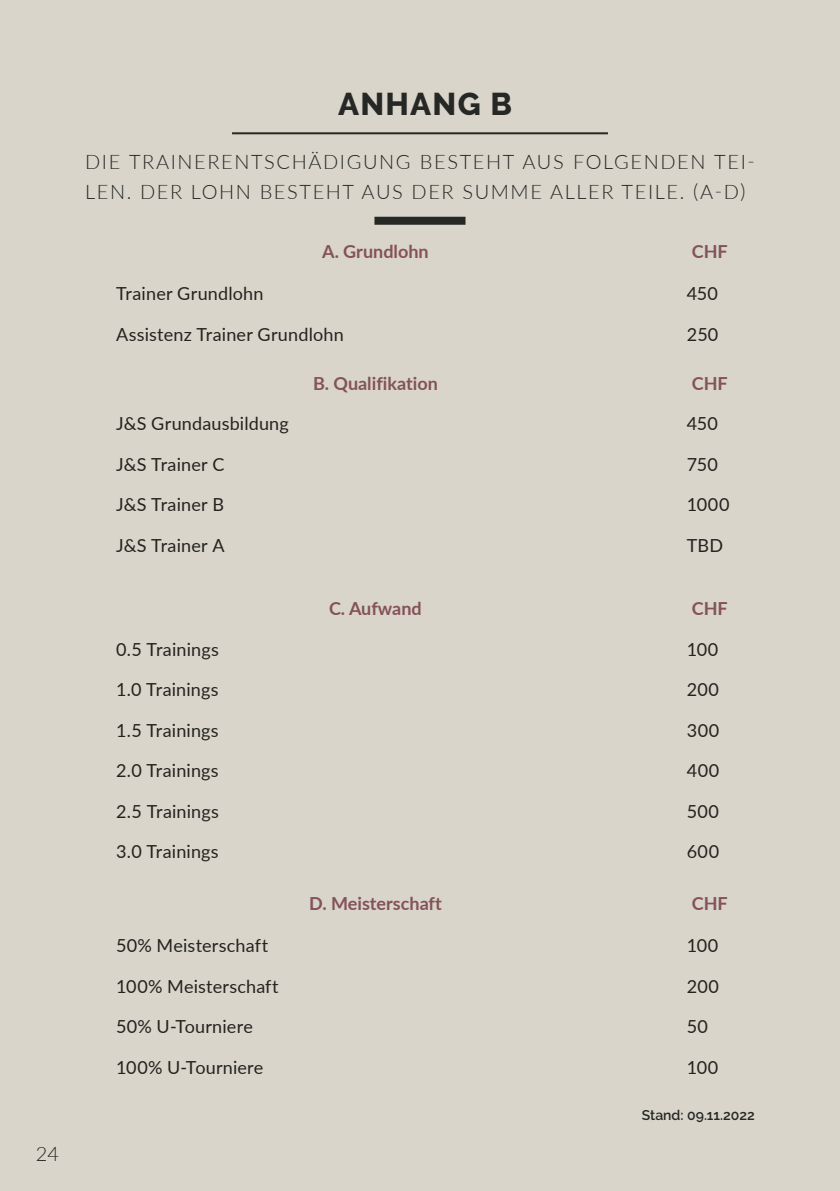
<style>
.page{position:relative;width:840px;height:1191px;background:#fff}
.page>*{position:absolute;margin:0;border:0;box-sizing:border-box;transform-origin:0 0}
.ANHANG{font:800 31.4px "Raleway";letter-spacing:.04em;color:#262825}
.Unterüberschrift___z{font:300 20px/30.4px "Lato";letter-spacing:.08em;color:#262825}
.Tabellentextkörper{font:18px "Lato";letter-spacing:.01em;color:#24231e}
.Tabellenkopfzeile{font:700 18px "Lato";color:#845259}
.Seitenansprache___li{font:600 14px "Raleway";color:#262825}
</style>
<div class="page">
<div style="left:0;top:0;width:839px;height:1191px;background:#d9d5cb"></div>
<hr style="left:232px;top:132px;width:375px;height:2px;background:#262825">
<div style="left:374px;top:217px;width:91px;height:8px;background:#262825"></div>
<p class="Unterüberschrift___z" style="left:36px;top:1137px;width:25px">24</p>
<p class="ANHANG" style="left:338px;top:86px;width:175px">ANHANG B</p>
<p class="Unterüberschrift___z" style="left:85px;top:146px;width:670px">DIE TRAINERENTSCHÄDIGUNG BESTEHT AUS FOLGENDEN TEI-<br>LEN. DER LOHN BESTEHT AUS DER SUMME ALLER TEILE. (A-D)</p>
<p class="Tabellenkopfzeile" style="left:322px;top:238px;width:108px">A. Grundlohn</p>
<p class="Tabellenkopfzeile" style="left:691px;top:238px;width:37px">CHF</p>
<p class="Tabellentextkörper" style="left:116px;top:281px;width:149px">Trainer Grundlohn</p>
<p class="Tabellentextkörper" style="left:686px;top:281px;width:33px">450</p>
<p class="Tabellentextkörper" style="left:116px;top:321px;width:229px">Assistenz Trainer Grundlohn</p>
<p class="Tabellentextkörper" style="left:686px;top:321px;width:33px">250</p>
<p class="Tabellenkopfzeile" style="left:313px;top:370px;width:126px">B. Qualifikation</p>
<p class="Tabellenkopfzeile" style="left:691px;top:370px;width:37px">CHF</p>
<p class="Tabellentextkörper" style="left:116px;top:411px;width:174px">J&amp;S Grundausbildung</p>
<p class="Tabellentextkörper" style="left:686px;top:411px;width:33px">450</p>
<p class="Tabellentextkörper" style="left:116px;top:451px;width:110px">J&amp;S Trainer C</p>
<p class="Tabellentextkörper" style="left:686px;top:451px;width:33px">750</p>
<p class="Tabellentextkörper" style="left:116px;top:492px;width:109px">J&amp;S Trainer B</p>
<p class="Tabellentextkörper" style="left:686px;top:492px;width:44px">1000</p>
<p class="Tabellentextkörper" style="left:116px;top:532px;width:110px">J&amp;S Trainer A</p>
<p class="Tabellentextkörper" style="left:686px;top:532px;width:38px">TBD</p>
<p class="Tabellenkopfzeile" style="left:329px;top:595px;width:94px">C. Aufwand</p>
<p class="Tabellenkopfzeile" style="left:691px;top:595px;width:37px">CHF</p>
<p class="Tabellentextkörper" style="left:116px;top:636px;width:104px">0.5 Trainings</p>
<p class="Tabellentextkörper" style="left:686px;top:636px;width:33px">100</p>
<p class="Tabellentextkörper" style="left:116px;top:676px;width:104px">1.0 Trainings</p>
<p class="Tabellentextkörper" style="left:686px;top:676px;width:34px">200</p>
<p class="Tabellentextkörper" style="left:116px;top:717px;width:104px">1.5 Trainings</p>
<p class="Tabellentextkörper" style="left:686px;top:717px;width:34px">300</p>
<p class="Tabellentextkörper" style="left:116px;top:757px;width:104px">2.0 Trainings</p>
<p class="Tabellentextkörper" style="left:686px;top:757px;width:34px">400</p>
<p class="Tabellentextkörper" style="left:116px;top:798px;width:104px">2.5 Trainings</p>
<p class="Tabellentextkörper" style="left:686px;top:798px;width:34px">500</p>
<p class="Tabellentextkörper" style="left:116px;top:838px;width:104px">3.0 Trainings</p>
<p class="Tabellentextkörper" style="left:686px;top:838px;width:34px">600</p>
<p class="Tabellenkopfzeile" style="left:309px;top:890px;width:134px">D. Meisterschaft</p>
<p class="Tabellenkopfzeile" style="left:691px;top:890px;width:37px">CHF</p>
<p class="Tabellentextkörper" style="left:116px;top:932px;width:153px">50% Meisterschaft</p>
<p class="Tabellentextkörper" style="left:686px;top:932px;width:33px">100</p>
<p class="Tabellentextkörper" style="left:116px;top:973px;width:164px">100% Meisterschaft</p>
<p class="Tabellentextkörper" style="left:686px;top:973px;width:34px">200</p>
<p class="Tabellentextkörper" style="left:116px;top:1013px;width:138px">50% U-Tourniere</p>
<p class="Tabellentextkörper" style="left:686px;top:1013px;width:23px">50</p>
<p class="Tabellentextkörper" style="left:116px;top:1054px;width:149px">100% U-Tourniere</p>
<p class="Tabellentextkörper" style="left:686px;top:1054px;width:33px">100</p>
<p class="Seitenansprache___li" style="left:641px;top:1106px;width:115px">Stand: 09.11.2022</p>
</div>
